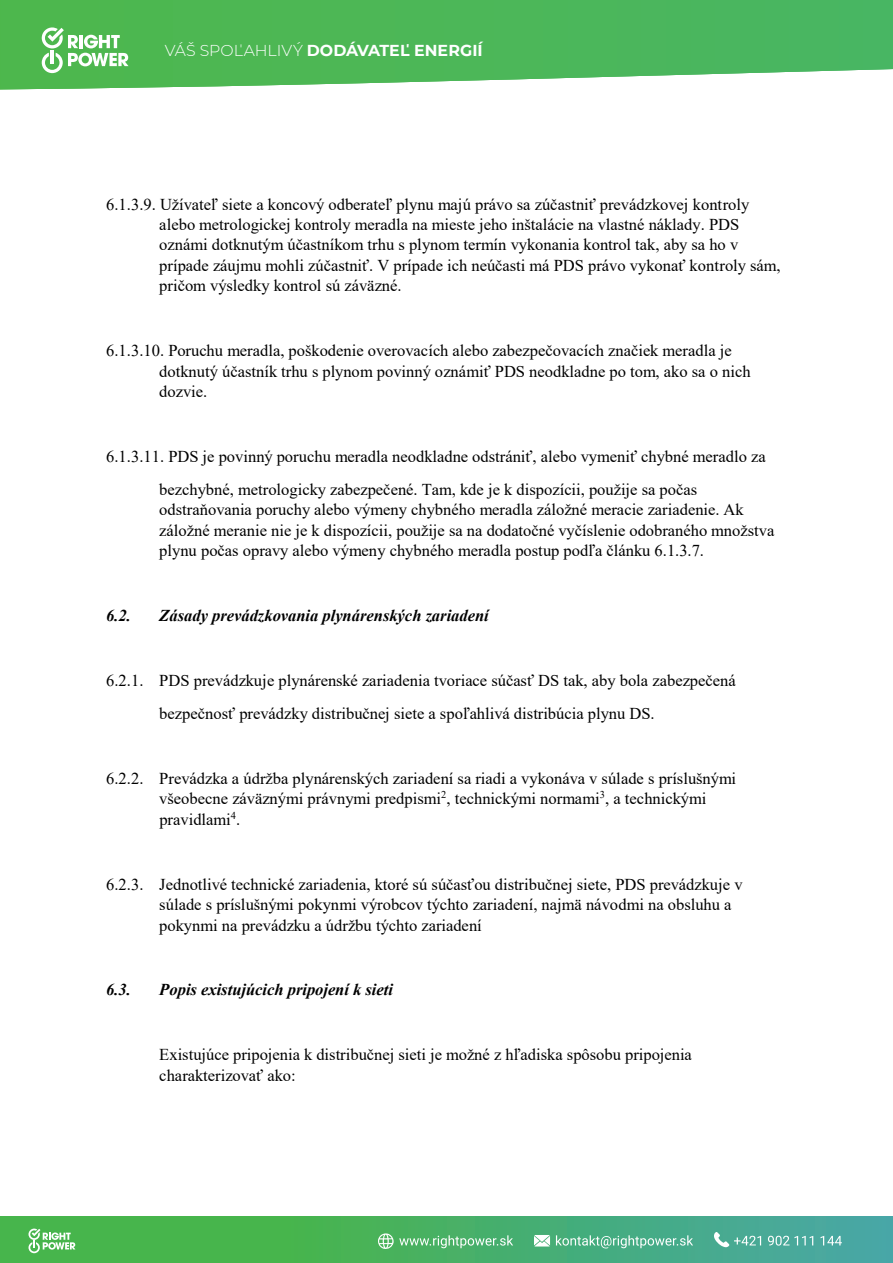
<style>
.page{position:relative;width:893px;height:1263px;background:#fff}
.page>*{position:absolute;margin:0;border:0;box-sizing:border-box;transform-origin:0 0}
.t1{font:16.5px/20.4px "Times New Roman";color:#000}
.t2{font:italic 700 16.5px "Times New Roman";color:#000}
.t3{font:700 15.9px "Montserrat";letter-spacing:.005em;color:#fff}
.s1{font-weight:300;font-size:15.75px}
</style>
<div class="page">
<svg style="left:0;top:0;width:893px;height:89px;background:#5dbd68"></svg>
<svg style="left:42px;top:27px;width:87px;height:46px"></svg>
<svg style="left:0;top:1217px;width:893px;height:46px;background:#47b06a"></svg>
<svg style="left:29px;top:1228px;width:46px;height:25px"></svg>
<svg style="left:378px;top:1233px;width:135px;height:17px;background:#6abe81"></svg>
<svg style="left:534px;top:1235px;width:16px;height:11px"></svg>
<svg style="left:556px;top:1235px;width:137px;height:13px;background:#70bfa0"></svg>
<svg style="left:714px;top:1232px;width:128px;height:15px;background:#69b8aa"></svg>
<p class="t3" style="left:165px;top:39px;width:319px"><span class="s1">VÁŠ SPOĽAHLIVÝ</span> DODÁVATEĽ ENERGIÍ</p>
<p class="t1" style="left:159px;top:193px;width:623px;text-indent:-53px">6.1.3.9. Užívateľ siete a koncový odberateľ plynu majú právo sa zúčastniť prevádzkovej kontroly alebo metrologickej kontroly meradla na mieste jeho inštalácie na vlastné náklady. PDS oznámi dotknutým účastníkom trhu s plynom termín vykonania kontrol tak, aby sa ho v prípade záujmu mohli zúčastniť. V prípade ich neúčasti má PDS právo vykonať kontroly sám, pričom výsledky kontrol sú záväzné.</p>
<p class="t1" style="left:159px;top:340px;width:593px;text-indent:-53px">6.1.3.10. Poruchu meradla, poškodenie overovacích alebo zabezpečovacích značiek meradla je dotknutý účastník trhu s plynom povinný oznámiť PDS neodkladne po tom, ako sa o nich dozvie.</p>
<p class="t1" style="left:159px;top:440px;width:608px;line-height:32.5px;text-indent:-53px">6.1.3.11. PDS je povinný poruchu meradla neodkladne odstrániť, alebo vymeniť chybné meradlo za bezchybné, metrologicky zabezpečené. Tam, kde je k dispozícii, použije sa počas</p>
<p class="t1" style="left:159px;top:499px;width:617px">odstraňovania poruchy alebo výmeny chybného meradla záložné meracie zariadenie. Ak záložné meranie nie je k dispozícii, použije sa na dodatočné vyčíslenie odobraného množstva plynu počas opravy alebo výmeny chybného meradla postup podľa článku 6.1.3.7.</p>
<p class="t2" style="left:106px;top:604px;width:26px">6.2.</p>
<p class="t2" style="left:159px;top:604px;width:331px">Zásady prevádzkovania plynárenských zariadení</p>
<p class="t1" style="left:159px;top:664px;width:578px;line-height:32.5px;text-indent:-53px">6.2.1. PDS prevádzkuje plynárenské zariadenia tvoriace súčasť DS tak, aby bola zabezpečená bezpečnosť prevádzky distribučnej siete a spoľahlivá distribúcia plynu DS.</p>
<p class="t1" style="left:159px;top:767px;width:578px;text-indent:-53px">6.2.2. Prevádzka a údržba plynárenských zariadení sa riadi a vykonáva v súlade s príslušnými všeobecne záväznými právnymi predpismi<sup>2</sup>, technickými normami<sup>3</sup>, a technickými pravidlami<sup>4</sup>.</p>
<p class="t1" style="left:159px;top:873px;width:585px;text-indent:-53px">6.2.3. Jednotlivé technické zariadenia, ktoré sú súčasťou distribučnej siete, PDS prevádzkuje v súlade s príslušnými pokynmi výrobcov týchto zariadení, najmä návodmi na obsluhu a pokynmi na prevádzku a údržbu týchto zariadení</p>
<p class="t2" style="left:106px;top:978px;width:26px">6.3.</p>
<p class="t2" style="left:159px;top:978px;width:235px">Popis existujúcich pripojení k sieti</p>
<p class="t1" style="left:159px;top:1044px;width:534px">Existujúce pripojenia k distribučnej sieti je možné z hľadiska spôsobu pripojenia charakterizovať ako:</p>
</div>
